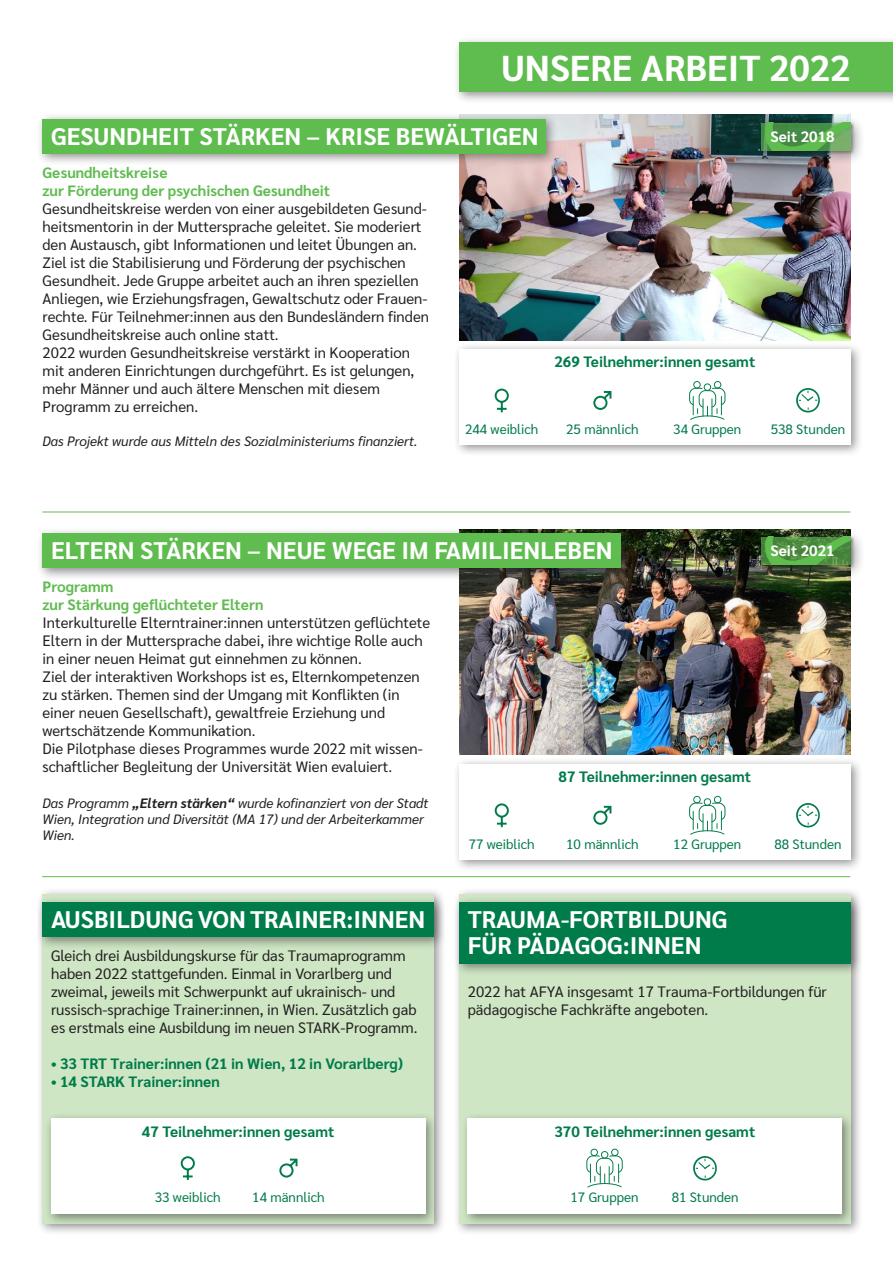
<style>
.page{position:relative;width:893px;height:1263px;background:#fff}
.page>*{position:absolute;margin:0;border:0;box-sizing:border-box;transform-origin:0 0}
.t1{font:700 36px "Sarabun";color:#fff}
.t2{font:700 24px/25.5px "Sarabun";color:#fff}
.t3{font:15px/18px "Sarabun";color:#231f20}
.t4{font:700 15px "Sarabun";color:#007b4a}
.t5{font:700 15px/18px "Sarabun";color:#5fbc4f}
.t6{font:700 15px "Sarabun";color:#fff}
.t7{font:italic 13.5px/16.2px "Sarabun";color:#231f20}
.t8{font:13.5px "Sarabun";color:#007b4a}
.s1{font-weight:700}
</style>
<div class="page">
<div style="left:36px;top:887px;width:410px;height:349px;background:#231f20;opacity:.5"></div>
<div style="left:43px;top:894px;width:391px;height:330px;background:#cee6c4"></div>
<div style="left:453px;top:887px;width:410px;height:349px;background:#231f20;opacity:.5"></div>
<div style="left:459px;top:894px;width:391px;height:330px;background:#cee6c4"></div>
<img style="left:459px;top:115px;width:391px;height:225px">
<img style="left:459px;top:529px;width:391px;height:225px">
<div style="left:36px;top:113px;width:522px;height:53px;background:#231f20;opacity:.5"></div>
<div style="left:43px;top:119px;width:503px;height:35px;background:#5fbc4f"></div>
<div style="left:36px;top:527px;width:597px;height:54px;background:#231f20;opacity:.5"></div>
<div style="left:43px;top:533px;width:578px;height:35px;background:#5fbc4f"></div>
<div style="left:36px;top:896px;width:410px;height:54px;background:#231f20;opacity:.5"></div>
<div style="left:43px;top:902px;width:391px;height:35px;background:#007b4a"></div>
<div style="left:453px;top:896px;width:410px;height:80px;background:#231f20;opacity:.5"></div>
<div style="left:459px;top:902px;width:391px;height:62px;background:#007b4a"></div>
<hr style="left:42px;top:512px;width:808px;height:1px;background:#5fbc4f">
<hr style="left:42px;top:876px;width:808px;height:1px;background:#5fbc4f">
<div style="left:453px;top:36px;width:440px;height:68px;background:#231f20;opacity:.5"></div>
<div style="left:459px;top:43px;width:434px;height:49px;background:#5fbc4f"></div>
<div style="left:753px;top:115px;width:113px;height:51px;background:#231f20;opacity:.75"></div>
<svg style="left:761px;top:123px;width:4px;height:27px"></svg>
<svg style="left:765px;top:123px;width:85px;height:27px;background:#55a24e"></svg>
<div style="left:753px;top:529px;width:113px;height:51px;background:#231f20;opacity:.75"></div>
<svg style="left:761px;top:537px;width:4px;height:27px"></svg>
<svg style="left:765px;top:537px;width:85px;height:27px;background:#539d45"></svg>
<div style="left:453px;top:342px;width:410px;height:115px;background:#231f20;opacity:.5"></div>
<div style="left:459px;top:349px;width:391px;height:95px;background:#fff"></div>
<svg style="left:689px;top:381px;width:36px;height:39px"></svg>
<svg style="left:494px;top:388px;width:15px;height:25px"></svg>
<svg style="left:593px;top:391px;width:19px;height:19px"></svg>
<img style="left:796px;top:388px;width:24px;height:25px">
<div style="left:453px;top:758px;width:410px;height:114px;background:#231f20;opacity:.5"></div>
<div style="left:459px;top:764px;width:391px;height:96px;background:#fff"></div>
<svg style="left:689px;top:796px;width:36px;height:39px"></svg>
<svg style="left:494px;top:803px;width:15px;height:25px"></svg>
<svg style="left:593px;top:805px;width:19px;height:20px"></svg>
<img style="left:796px;top:803px;width:24px;height:25px">
<div style="left:45px;top:1112px;width:393px;height:114px;background:#231f20;opacity:.5"></div>
<div style="left:51px;top:1118px;width:374px;height:96px;background:#fff"></div>
<svg style="left:180px;top:1156px;width:15px;height:24px"></svg>
<svg style="left:279px;top:1158px;width:19px;height:20px"></svg>
<div style="left:461px;top:1112px;width:394px;height:114px;background:#231f20;opacity:.5"></div>
<div style="left:468px;top:1118px;width:374px;height:96px;background:#fff"></div>
<img style="left:693px;top:1156px;width:24px;height:25px">
<svg style="left:586px;top:1149px;width:37px;height:38px"></svg>
<h1 class="t1" style="left:501px;top:47px;width:351px">UNSERE ARBEIT 2022</h1>
<h2 class="t2" style="left:51px;top:124px;width:489px">GESUNDHEIT STÄRKEN – KRISE BEWÄLTIGEN</h2>
<p class="t5" style="left:43px;top:163px;width:289px">Gesundheitskreise<br>zur Förderung der psychischen Gesundheit</p>
<p class="t3" style="left:43px;top:199px;width:388px">Gesundheitskreise werden von einer ausgebildeten Gesund&shy;heitsmentorin in der Muttersprache geleitet. Sie moderiert den Austausch, gibt Informationen und leitet Übungen an.<br>Ziel ist die Stabilisierung und Förderung der psychischen Gesundheit. Jede Gruppe arbeitet auch an ihren speziellen Anliegen, wie Erziehungsfragen, Gewaltschutz oder Frauen&shy;rechte. Für Teilnehmer:innen aus den Bundesländern finden Gesundheitskreise auch online statt.<br>2022 wurden Gesundheitskreise verstärkt in Kooperation mit anderen Einrichtungen durchgeführt. Es ist gelungen, mehr Männer und auch ältere Menschen mit diesem Programm zu erreichen.</p>
<p class="t6" style="left:770px;top:128px;width:66px">Seit 2018</p>
<p class="t4" style="left:554px;top:353px;width:202px">269 Teilnehmer:innen gesamt</p>
<p class="t7" style="left:43px;top:433px;width:376px">Das Projekt wurde aus Mitteln des Sozialministeriums finanziert.</p>
<p class="t8" style="left:465px;top:422px;width:75px">244 weiblich</p>
<p class="t8" style="left:566px;top:422px;width:74px">25 männlich</p>
<p class="t8" style="left:673px;top:422px;width:70px">34 Gruppen</p>
<p class="t8" style="left:771px;top:422px;width:76px">538 Stunden</p>
<h2 class="t2" style="left:51px;top:538px;width:563px">ELTERN STÄRKEN – NEUE WEGE IM FAMILIENLEBEN</h2>
<p class="t5" style="left:43px;top:578px;width:222px">Programm<br>zur Stärkung geflüchteter Eltern</p>
<p class="t3" style="left:43px;top:614px;width:389px">Interkulturelle Elterntrainer:innen unterstützen geflüchtete Eltern in der Muttersprache dabei, ihre wichtige Rolle auch in einer neuen Heimat gut einnehmen zu können.<br>Ziel der interaktiven Workshops ist es, Elternkompetenzen zu stärken. Themen sind der Umgang mit Konflikten (in einer neuen Gesellschaft), gewaltfreie Erziehung und wertschätzende Kommunikation.<br>Die Pilotphase dieses Programmes wurde 2022 mit wissen&shy;schaftlicher Begleitung der Universität Wien evaluiert.</p>
<p class="t4" style="left:559px;top:768px;width:194px">87 Teilnehmer:innen gesamt</p>
<p class="t6" style="left:770px;top:542px;width:66px">Seit 2021</p>
<p class="t7" style="left:43px;top:795px;width:388px">Das Programm <span class="s1">„Eltern stärken“</span> wurde kofinanziert von der Stadt<br>Wien, Integration und Diversität (MA 17) und der Arbeiterkammer<br>Wien.</p>
<p class="t8" style="left:469px;top:836px;width:67px">77 weiblich</p>
<p class="t8" style="left:566px;top:836px;width:74px">10 männlich</p>
<p class="t8" style="left:673px;top:836px;width:70px">12 Gruppen</p>
<p class="t8" style="left:774px;top:836px;width:68px">88 Stunden</p>
<h2 class="t2" style="left:51px;top:907px;width:376px">AUSBILDUNG VON TRAINER:INNEN</h2>
<h2 class="t2" style="left:468px;top:907px;width:261px">TRAUMA-FORTBILDUNG<br>FÜR PÄDAGOG:INNEN</h2>
<p class="t3" style="left:51px;top:947px;width:368px">Gleich drei Ausbildungskurse für das Traumaprogramm haben 2022 stattgefunden. Einmal in Vorarlberg und zweimal, jeweils mit Schwerpunkt auf ukrainisch- und russisch-sprachige Trainer:innen, in Wien. Zusätzlich gab es erstmals eine Ausbildung im neuen STARK-Programm.</p>
<p class="t4" style="left:51px;top:1055px;width:354px">• 33 TRT Trainer:innen (21 in Wien, 12 in Vorarlberg)</p>
<p class="t4" style="left:51px;top:1073px;width:170px">• 14 STARK Trainer:innen</p>
<p class="t3" style="left:468px;top:983px;width:361px">2022 hat AFYA insgesamt 17 Trauma-Fortbildungen für pädagogische Fachkräfte angeboten.</p>
<p class="t4" style="left:142px;top:1122px;width:194px">47 Teilnehmer:innen gesamt</p>
<p class="t8" style="left:155px;top:1189px;width:67px">33 weiblich</p>
<p class="t8" style="left:252px;top:1189px;width:74px">14 männlich</p>
<p class="t4" style="left:554px;top:1122px;width:202px">370 Teilnehmer:innen gesamt</p>
<p class="t8" style="left:570px;top:1189px;width:70px">17 Gruppen</p>
<p class="t8" style="left:672px;top:1189px;width:68px">81 Stunden</p>
</div>
